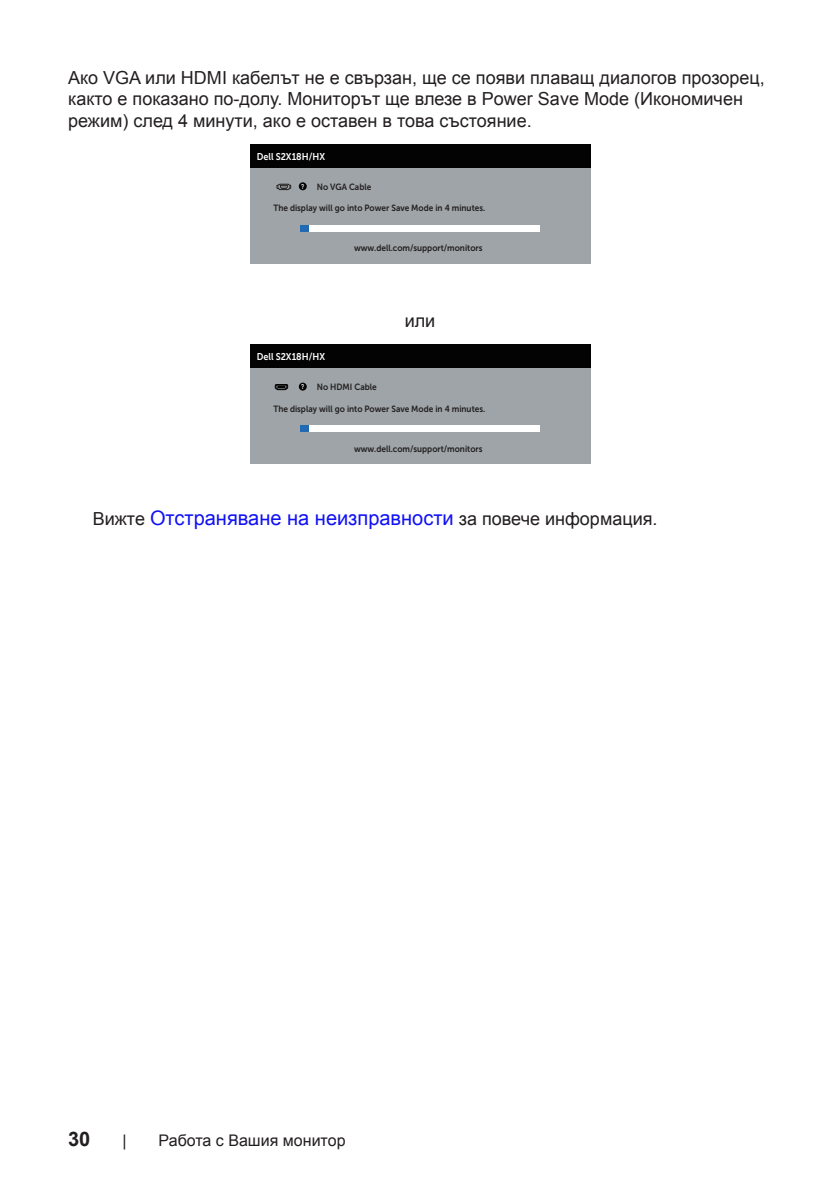
<style>
.page{position:relative;width:840px;height:1191px;background:#fff}
.page>*{position:absolute;margin:0;border:0;box-sizing:border-box;transform-origin:0 0}
.drawing{font:20px "Arial";color:#1111f6}
.t1{font:700 20px "Arial";color:#231f20}
.text{font:18px/21.6px "Arial";color:#231f20}
.t2{font:16px "Arial";color:#231f20}
.t3{font:9.8px "Museo Sans For Dell 700";color:#fff;scale:.92 1}
.t4{font:9px "Museo Sans For Dell 700";color:#231f20;scale:.92 1}
.t5{font:700 6.8px "Arial";color:#fff;scale:.73 1}
.s1{font-size:18px;color:#231f20}
</style>
<div class="page">
<div style="left:249px;top:162px;width:341px;height:102px;background:#9ea4a7"></div>
<div style="left:250px;top:144px;width:340px;height:23px;background:#030303"></div>
<div style="left:300px;top:225px;width:239px;height:6px;background:#fff"></div>
<div style="left:300px;top:225px;width:8px;height:6px;background:#226ab4"></div>
<div style="left:298px;top:182px;width:8px;height:8px;background:#030303;border-radius:50%"></div>
<svg style="left:276px;top:184px;width:15px;height:7px"></svg>
<div style="left:249px;top:362px;width:341px;height:102px;background:#9ea4a7"></div>
<div style="left:250px;top:344px;width:340px;height:24px;background:#030303"></div>
<div style="left:300px;top:426px;width:239px;height:6px;background:#fff"></div>
<div style="left:300px;top:426px;width:8px;height:6px;background:#226ab4"></div>
<div style="left:298px;top:383px;width:8px;height:7px;background:#030303;border-radius:50%"></div>
<svg style="left:275px;top:384px;width:13px;height:6px"></svg>
<p class="text" style="left:68px;top:67px;width:697px">Ако VGA или HDMI кабелът не е свързан, ще се появи плаващ диалогов прозорец, както е показано по-долу. Мониторът ще влезе в Power Save Mode (Икономичен режим) след 4 минути, ако е оставен в това състояние.</p>
<p class="t3" style="left:256px;top:151px;width:76px">Dell S2X18H/HX</p>
<p class="t4" style="left:316px;top:182px;width:61px">No VGA Cable</p>
<p class="t4" style="left:273px;top:203px;width:232px">The display will go into Power Save Mode in 4 minutes.</p>
<p class="t4" style="left:354px;top:243px;width:141px">www.dell.com/support/monitors</p>
<p class="t5" style="left:301px;top:182px;width:6px">?</p>
<p class="text" style="left:404px;top:310px;width:32px">или</p>
<p class="t3" style="left:256px;top:351px;width:76px">Dell S2X18H/HX</p>
<p class="t4" style="left:316px;top:382px;width:67px">No HDMI Cable</p>
<p class="t4" style="left:273px;top:403px;width:232px">The display will go into Power Save Mode in 4 minutes.</p>
<p class="t4" style="left:354px;top:443px;width:141px">www.dell.com/support/monitors</p>
<p class="t5" style="left:301px;top:382px;width:6px">?</p>
<p class="drawing" style="left:93px;top:504px;width:566px"><span class="s1">Вижте</span> Отстраняване на неизправности <span class="s1">за повече информация.</span></p>
<p class="t1" style="left:68px;top:1125px;width:24px">30</p>
<p class="t2" style="left:122px;top:1129px;width:6px">|</p>
<p class="t2" style="left:158px;top:1129px;width:188px">Работа с Вашия монитор</p>
</div>
